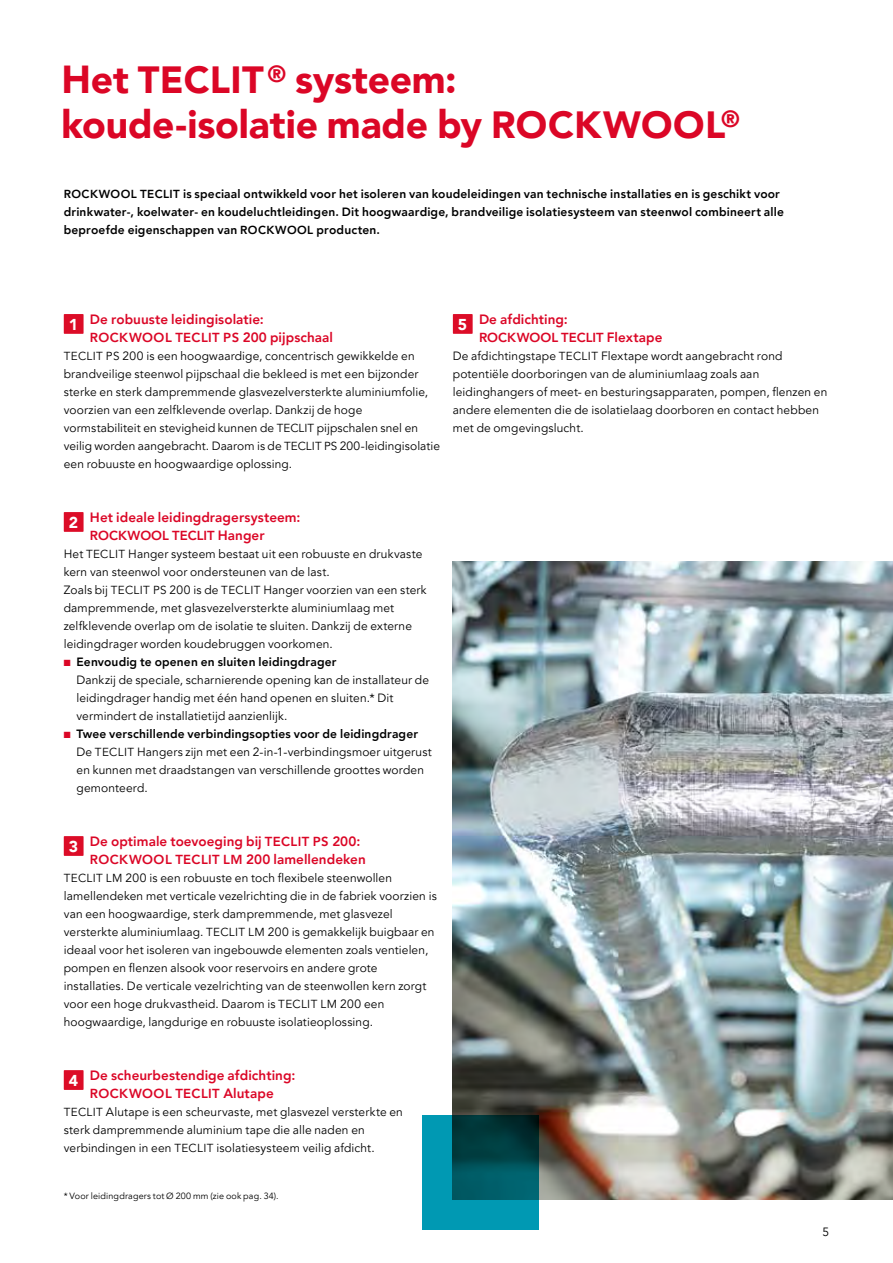
<style>
.page{position:relative;width:893px;height:1263px;background:#fff}
.page>*{position:absolute;margin:0;border:0;box-sizing:border-box;transform-origin:0 0}
.t1{font:900 39px/45px "Avenir LT Pro";letter-spacing:-.005em;color:#db0626}
.t2{font:800 13.5px "Avenir LT Pro";letter-spacing:.005em;color:#db0626}
.t3{font:800 13.05px "Avenir LT Pro";letter-spacing:.03em;color:#db0626}
.t4{font:800 13.05px "Avenir LT Pro";color:#db0626}
.t5{font:12px/18px "Avenir LT Pro";letter-spacing:.01em;color:#000}
.t6{font:800 12px/18px "Avenir LT Pro";letter-spacing:.015em;color:#000}
.t7{font:9px "Avenir LT Pro";letter-spacing:.015em;color:#000}
.s1{font-size:37.8px}
.s2{font-size:11.7px}
.s3{font-weight:900;font-size:15.75px;color:#fff}
.s4{font-size:13.5px}
.s5{color:#db0626}
.s6{font-weight:800}
.s7{font-size:13.05px}
</style>
<div class="page">
<img style="left:453px;top:561px;width:440px;height:638px">
<div style="left:64px;top:314px;width:20px;height:20px;background:#dc0c27"></div>
<div style="left:64px;top:512px;width:20px;height:20px;background:#dc0c27"></div>
<div style="left:64px;top:836px;width:20px;height:20px;background:#dc0c27"></div>
<div style="left:64px;top:1070px;width:20px;height:20px;background:#dc0c27"></div>
<div style="left:453px;top:314px;width:20px;height:20px;background:#dc0c27"></div>
<svg style="left:422px;top:1114px;width:117px;height:115px;background:#006b7a"></svg>
<h1 class="t1" style="left:62px;top:57px;width:680px">Het <span class="s1">TECLIT</span> <sup>®</sup> systeem:<br>koude-isolatie made by <span class="s1">ROCKWOOL</span><sup>®</sup></h1>
<p class="t6" style="left:64px;top:185px;width:722px"><span class="s2">ROCKWOOL TECLIT</span> is speciaal ontwikkeld voor het isoleren van koudeleidingen van technische installaties en is geschikt voor drinkwater-, koelwater- en koudeluchtleidingen. Dit hoogwaardige, brandveilige isolatiesysteem van steenwol combineert alle beproefde eigenschappen van <span class="s2">ROCKWOOL</span> producten.</p>
<p class="t2" style="left:69px;top:311px;width:197px"><span class="s3">1</span> De robuuste leidingisolatie:</p>
<p class="t3" style="left:90px;top:330px;width:245px">ROCKWOOL TECLIT PS <span class="s4">200 pijpschaal</span></p>
<p class="t5" style="left:64px;top:347px;width:378px"><span class="s2">TECLIT PS</span> 200 is een hoogwaardige, concentrisch gewikkelde en brandveilige steenwol pijpschaal die bekleed is met een bijzonder sterke en sterk dampremmende glasvezelversterkte aluminiumfolie, voorzien van een zelfklevende overlap. Dankzij de hoge vormstabiliteit en stevigheid kunnen de <span class="s2">TECLIT</span> pijpschalen snel en veilig worden aangebracht. Daarom is de <span class="s2">TECLIT PS</span> 200-leidingisolatie een robuuste en hoogwaardige oplossing.</p>
<p class="t2" style="left:458px;top:311px;width:112px"><span class="s3">5</span> De afdichting:</p>
<p class="t4" style="left:479px;top:330px;width:185px">ROCKWOOL TECLIT <span class="s4">Flextape</span></p>
<p class="t5" style="left:453px;top:347px;width:376px">De afdichtingstape <span class="s2">TECLIT</span> Flextape wordt aangebracht rond potentiële doorboringen van de aluminiumlaag zoals aan leidinghangers of meet- en besturingsapparaten, pompen, flenzen en andere elementen die de isolatielaag doorboren en contact hebben met de omgevingslucht.</p>
<p class="t2" style="left:69px;top:509px;width:233px"><span class="s3">2</span> Het ideale leidingdragersysteem:</p>
<p class="t4" style="left:90px;top:528px;width:176px">ROCKWOOL TECLIT <span class="s4">Hanger</span></p>
<p class="t5" style="left:64px;top:545px;width:364px">Het <span class="s2">TECLIT</span> Hanger systeem bestaat uit een robuuste en drukvaste kern van steenwol voor ondersteunen van de last.<br>Zoals bij <span class="s2">TECLIT PS</span> 200 is de <span class="s2">TECLIT</span> Hanger voorzien van een sterk dampremmende, met glasvezelversterkte aluminiumlaag met zelfklevende overlap om de isolatie te sluiten. Dankzij de externe leidingdrager worden koudebruggen voorkomen.</p>
<p class="t5" style="left:77px;top:653px;width:354px;text-indent:-13px"><span class="s5">■</span> <span class="s6">Eenvoudig te openen en sluiten leidingdrager<br></span>Dankzij de speciale, scharnierende opening kan de installateur de leidingdrager handig met één hand openen en sluiten.* Dit vermindert de installatietijd aanzienlijk.</p>
<p class="t5" style="left:77px;top:725px;width:357px;text-indent:-13px"><span class="s5">■</span> <span class="s6">Twee verschillende verbindingsopties voor de leidingdrager </span>De <span class="s2">TECLIT</span> Hangers zijn met een 2-in-1-verbindingsmoer uitgerust en kunnen met draadstangen van verschillende groottes worden gemonteerd.</p>
<p class="t2" style="left:69px;top:833px;width:293px"><span class="s3">3</span> De optimale toevoeging bij <span class="s7">TECLIT PS</span> 200:</p>
<p class="t3" style="left:90px;top:852px;width:277px">ROCKWOOL TECLIT LM <span class="s4">200 lamellendeken</span></p>
<p class="t5" style="left:64px;top:869px;width:374px"><span class="s2">TECLIT LM</span> 200 is een robuuste en toch flexibele steenwollen lamellendeken met verticale vezelrichting die in de fabriek voorzien is van een hoogwaardige, sterk dampremmende, met glasvezel versterkte aluminiumlaag. <span class="s2">TECLIT LM</span> 200 is gemakkelijk buigbaar en ideaal voor het isoleren van ingebouwde elementen zoals ventielen, pompen en flenzen alsook voor reservoirs en andere grote installaties. De verticale vezelrichting van de steenwollen kern zorgt voor een hoge drukvastheid. Daarom is <span class="s2">TECLIT LM</span> 200 een hoogwaardige, langdurige en robuuste isolatieoplossing.</p>
<p class="t2" style="left:69px;top:1067px;width:228px"><span class="s3">4</span> De scheurbestendige afdichting:</p>
<p class="t3" style="left:90px;top:1086px;width:185px">ROCKWOOL TECLIT <span class="s4">Alutape</span></p>
<p class="t5" style="left:64px;top:1103px;width:341px"><span class="s2">TECLIT</span> Alutape is een scheurvaste, met glasvezel versterkte en sterk dampremmende aluminium tape die alle naden en verbindingen in een <span class="s2">TECLIT</span> isolatiesysteem veilig afdicht.</p>
<p class="t7" style="left:64px;top:1191px;width:216px">* Voor leidingdragers tot Ø 200 mm (zie ook pag. 34).</p>
<p class="t5" style="left:822px;top:1223px;width:8px">5</p>
</div>
